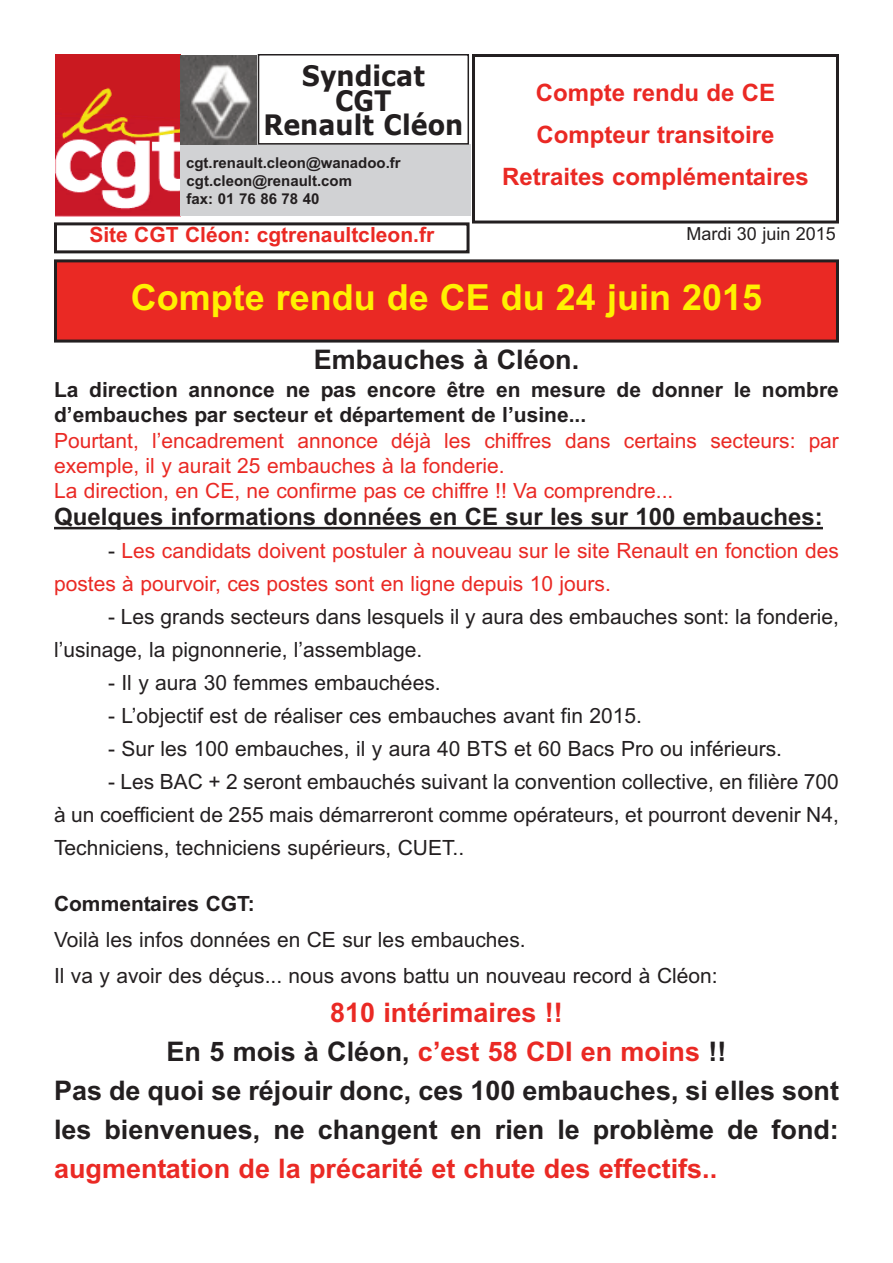
<style>
.page{position:relative;width:893px;height:1263px;background:#fff}
.page>*{position:absolute;margin:0;border:0;box-sizing:border-box;transform-origin:0 0}
.t1{font:700 36px "Arial";color:#fff101}
.t2{font:700 28.05px/24px "Verdana";color:#231f20;text-align:center;scale:.91 1}
.t3{font:700 27px/39px "Arial";color:#231f20;text-align:center}
.t4{font:700 27px "Arial";color:#ea2924}
.t5{font:700 24px/42px "Arial";color:#ea2924;text-align:center}
.t6{font:700 24px "Arial";color:#231f20}
.t7{font:21px/33px "Arial";color:#231f20}
.t8{font:21px/25.2px "Arial";color:#ea2924}
.t9{font:700 21px/25.2px "Arial";color:#231f20}
.t10{font:700 21px "Arial";color:#ea2924}
.t11{font:18px "Arial";color:#231f20}
.t12{font:700 15px/18px "Arial";color:#231f20}
.s1{color:#231f20}
.s2{color:#ea2924}
</style>
<div class="page">
<img style="left:55px;top:54px;width:125px;height:162px">
<div style="left:180px;top:145px;width:291px;height:71px;background:#d1d2d4"></div>
<img style="left:181px;top:55px;width:75px;height:89px">
<div style="left:258px;top:54px;width:211px;height:91px;border:2px solid #231f20"></div>
<div style="left:472px;top:54px;width:367px;height:170px;border:3px solid #231f20"></div>
<div style="left:56px;top:261px;width:781px;height:80px;background:#ea2924"></div>
<div style="left:54px;top:259px;width:785px;height:84px;border:3px solid #231f20"></div>
<hr style="left:54px;top:527px;width:769px;height:2px;background:#231f20">
<div style="left:54px;top:222px;width:416px;height:31px;border:3px solid #231f20"></div>
<h2 class="t2" style="left:263px;top:63px;width:221px">Syndicat<br>CGT<br>Renault Cléon</h2>
<p class="t12" style="left:186px;top:153px;width:216px">cgt.renault.cleon@wanadoo.fr cgt.cleon@renault.com<br>fax: 01 76 86 78 40</p>
<p class="t10" style="left:89px;top:223px;width:346px">Site CGT Cléon: cgtrenaultcleon.fr</p>
<p class="t5" style="left:502px;top:72px;width:308px">Compte rendu de CE<br>Compteur transitoire<br>Retraites complémentaires</p>
<p class="t11" style="left:686px;top:223px;width:151px">Mardi 30 juin 2015</p>
<h1 class="t1" style="left:131px;top:276px;width:633px">Compte rendu de CE du 24 juin 2015</h1>
<p class="t3" style="left:314px;top:340px;width:267px">Embauches à Cléon.</p>
<p class="t9" style="left:54px;top:377px;width:786px">La direction annonce ne pas encore être en mesure de donner le nombre d’embauches par secteur et département de l’usine...</p>
<p class="t8" style="left:54px;top:428px;width:786px">Pourtant, l’encadrement annonce déjà les chiffres dans certains secteurs: par exemple, il y aurait 25 embauches à la fonderie.<br>La direction, en CE, ne confirme pas ce chiffre !! Va comprendre...</p>
<p class="t6" style="left:54px;top:503px;width:770px">Quelques informations données en CE sur les sur 100 embauches:</p>
<p class="t8" style="left:54px;top:535px;width:786px;line-height:33px;text-indent:54px"><span class="s1">-</span> Les candidats doivent postuler à nouveau sur le site Renault en fonction des postes à pourvoir, ces postes sont en ligne depuis 10 jours.</p>
<p class="t7" style="left:54px;top:601px;width:786px;text-indent:54px">- Les grands secteurs dans lesquels il y aura des embauches sont: la fonderie, l’usinage, la pignonnerie, l’assemblage.</p>
<p class="t7" style="left:108px;top:667px;width:334px">- Il y aura 30 femmes embauchées.</p>
<p class="t7" style="left:108px;top:700px;width:536px">- L’objectif est de réaliser ces embauches avant fin 2015.</p>
<p class="t7" style="left:108px;top:733px;width:676px">- Sur les 100 embauches, il y aura 40 BTS et 60 Bacs Pro ou inférieurs.</p>
<p class="t7" style="left:54px;top:766px;width:786px;text-align:justify;text-indent:54px">- Les BAC + 2 seront embauchés suivant la convention collective, en filière 700 à un coefficient de 255 mais démarreront comme opérateurs, et pourront devenir N4, Techniciens, techniciens supérieurs, CUET..</p>
<p class="t9" style="left:54px;top:891px;width:202px">Commentaires CGT:</p>
<p class="t7" style="left:54px;top:922px;width:665px;line-height:36px">Voilà les infos données en CE sur les embauches.<br>Il va y avoir des déçus... nous avons battu un nouveau record à Cléon:</p>
<p class="t3" style="left:54px;top:993px;width:786px"><span class="s2">810 intérimaires !!<br></span>En 5 mois à Cléon, <span class="s2">c’est 58 CDI en moins</span> !!<br>Pas de quoi se réjouir donc, ces 100 embauches, si elles sont les bienvenues, ne changent en rien le problème de fond:</p>
<p class="t4" style="left:54px;top:1153px;width:665px">augmentation de la précarité et chute des effectifs..</p>
</div>
